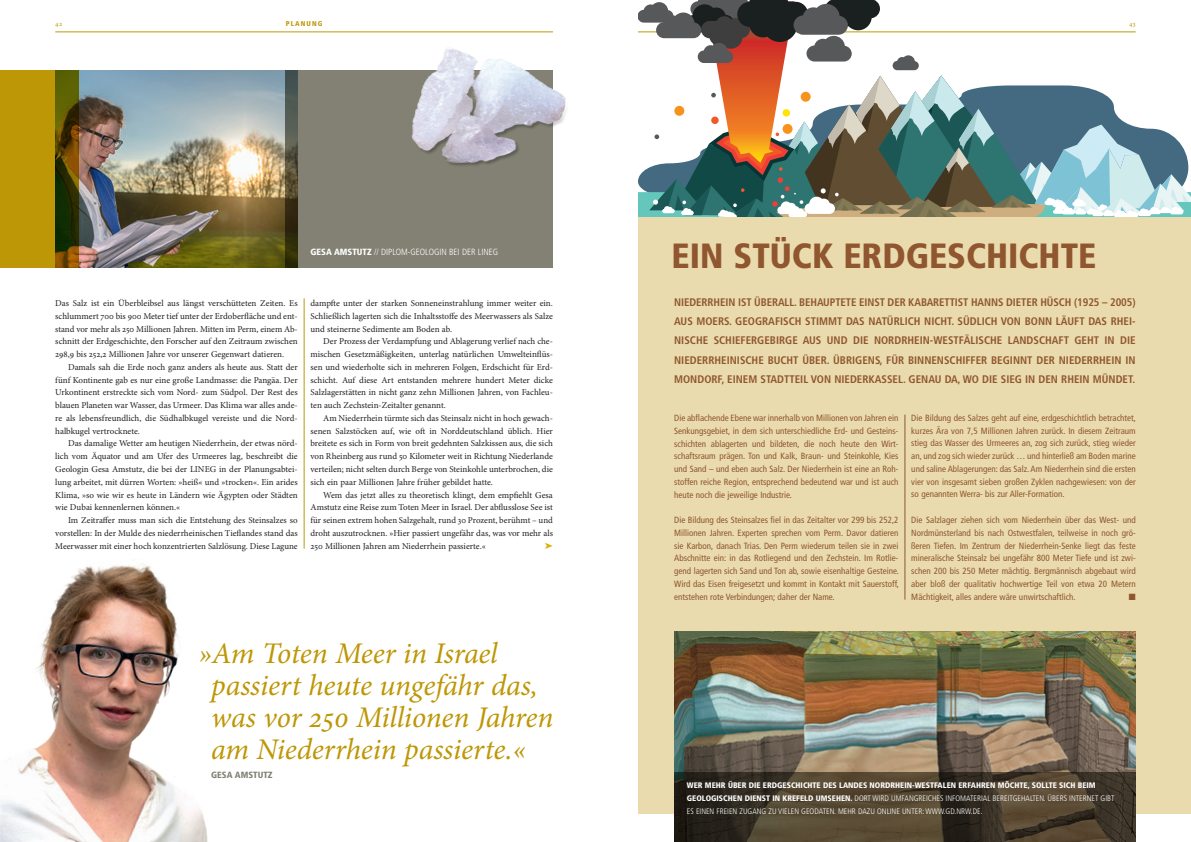
<style>
.page{position:relative;width:1191px;height:842px;background:#fff}
.page>*{position:absolute;margin:0;border:0;box-sizing:border-box;transform-origin:0 0}
.t1{font:900 condensed 35px "Frutiger";color:#8f562f}
.t2{font:italic 30px/31.9px "Minion Pro";letter-spacing:-.005em;color:#bd9705}
.t3{font:700 condensed 11px/19.1px "Frutiger";color:#8f562f;text-align:justify}
.t4{font:9px/12.8px "Minion Pro";color:#231f20;text-align:justify}
.t5{font:condensed 9px/12.8px "Frutiger";color:#8f562f;text-align:justify}
.t6{font:300 condensed 9px "Frutiger";color:#fff}
.t7{font:900 condensed 9px "Frutiger";color:#828173}
.t8{font:9px "Zapf Dingbats";color:#8f562f}
.t9{font:300 condensed 8px/12.8px "Frutiger";color:#fff}
.t10{font:900 condensed 7px "Frutiger";letter-spacing:.15em;color:#bd9705}
.t11{font:7px "Minion Pro";color:#bd9705}
.s1{font-weight:900}
</style>
<div class="page">
<img style="left:0;top:510px;width:304px;height:332px">
<img style="left:79px;top:70px;width:206px;height:198px">
<svg style="left:638px;top:0;width:553px;height:217px"></svg>
<div style="left:638px;top:217px;width:553px;height:597px;background:#eadbae"></div>
<svg style="left:0;top:70px;width:79px;height:198px;background:#997c04"></svg>
<hr style="left:304px;top:298px;width:1px;height:251px;background:#bd9705">
<img style="left:674px;top:631px;width:461px;height:141px">
<hr style="left:55px;top:32px;width:498px;height:1px;background:#bd9705">
<svg style="left:674px;top:772px;width:461px;height:70px;background:#453a2a"></svg>
<div style="left:285px;top:70px;width:268px;height:198px;background:#828173"></div>
<img style="left:411px;top:47px;width:155px;height:119px">
<hr style="left:904px;top:415px;width:1px;height:185px;background:#8f562f">
<p class="t11" style="left:55px;top:19px;width:8px">42</p>
<p class="t10" style="left:286px;top:19px;width:38px">PLANUNG</p>
<p class="t11" style="left:1129px;top:19px;width:8px">43</p>
<p class="t6" style="left:310px;top:247px;width:189px"><span class="s1">GESA AMSTUTZ</span> // DIPLOM-GEOLOGIN BEI DER LINEG</p>
<p class="t4" style="left:55px;top:297px;width:244px">Das Salz ist ein Überbleibsel aus längst verschütteten Zeiten. Es schlummert 700 bis 900 Meter tief unter der Erdoberfläche und ent&shy;stand vor mehr als 250 Millionen Jahren. Mitten im Perm, einem Ab&shy;schnitt der Erdgeschichte, den Forscher auf den Zeitraum zwischen 298,9 bis 252,2 Millionen Jahre vor unserer Gegenwart datieren.</p>
<p class="t4" style="left:55px;top:361px;width:244px;text-indent:13px">Damals sah die Erde noch ganz anders als heute aus. Statt der fünf Kontinente gab es nur eine große Landmasse: die Pangäa. Der Urkontinent erstreckte sich vom Nord- zum Südpol. Der Rest des blauen Planeten war Wasser, das Urmeer. Das Klima war alles ande&shy;re als lebensfreundlich, die Südhalbkugel vereiste und die Nord&shy;halbkugel vertrocknete.</p>
<p class="t4" style="left:55px;top:437px;width:244px;text-indent:13px">Das damalige Wetter am heutigen Niederrhein, der etwas nörd&shy;lich vom Äquator und am Ufer des Urmeeres lag, beschreibt die Geologin Gesa Amstutz, die bei der LINEG in der Planungsabtei&shy;lung arbeitet, mit dürren Worten: »heiß« und »trocken«. Ein arides Klima, »so wie wir es heute in Ländern wie Ägypten oder Städten wie Dubai kennenlernen können.«</p>
<p class="t4" style="left:55px;top:514px;width:244px;text-indent:13px">Im Zeitraffer muss man sich die Entstehung des Steinsalzes so vorstellen: In der Mulde des niederrheinischen Tieflandes stand das Meerwasser mit einer hoch konzentrierten Salzlösung. Diese Lagune</p>
<p class="t4" style="left:310px;top:297px;width:244px">dampfte unter der starken Sonneneinstrahlung immer weiter ein.<br>Schließlich lagerten sich die Inhaltsstoffe des Meerwassers als Salze und steinerne Sedimente am Boden ab.</p>
<p class="t4" style="left:310px;top:335px;width:244px;text-indent:13px">Der Prozess der Verdampfung und Ablagerung verlief nach che&shy;mischen Gesetzmäßigkeiten, unterlag natürlichen Umwelteinflüs&shy;sen und wiederholte sich in mehreren Folgen, Erdschicht für Erd&shy;schicht. Auf diese Art entstanden mehrere hundert Meter dicke Salzlagerstätten in nicht ganz zehn Millionen Jahren, von Fachleu&shy;ten auch Zechstein-Zeitalter genannt.</p>
<p class="t4" style="left:310px;top:412px;width:244px;text-indent:13px">Am Niederrhein türmte sich das Steinsalz nicht in hoch gewach&shy;senen Salzstöcken auf, wie oft in Norddeutschland üblich. Hier breitete es sich in Form von breit gedehnten Salzkissen aus, die sich von Rheinberg aus rund 50 Kilometer weit in Richtung Niederlande verteilen; nicht selten durch Berge von Steinkohle unterbrochen, die sich ein paar Millionen Jahre früher gebildet hatte.</p>
<p class="t4" style="left:310px;top:488px;width:244px;text-indent:13px">Wem das jetzt alles zu theoretisch klingt, dem empfiehlt Gesa Amstutz eine Reise zum Toten Meer in Israel. Der abflusslose See ist für seinen extrem hohen Salzgehalt, rund 30 Prozent, berühmt – und droht auszutrocknen. »Hier passiert ungefähr das, was vor mehr als 250 Millionen Jahren am Niederrhein passierte.«</p>
<h2 class="t2" style="left:211px;top:638px;width:344px;text-indent:-13px">»Am Toten Meer in Israel passiert heute ungefähr das, was vor 250 Millionen Jahren am Niederrhein passierte.«</h2>
<p class="t7" style="left:211px;top:770px;width:63px">GESA AMSTUTZ</p>
<h1 class="t1" style="left:671px;top:235px;width:426px">EIN STÜCK ERDGESCHICHTE</h1>
<p class="t3" style="left:674px;top:293px;width:463px">NIEDERRHEIN IST ÜBERALL. BEHAUPTETE EINST DER KABARETTIST HANNS DIETER HÜSCH (1925 – 2005)<br>AUS MOERS. GEOGRAFISCH STIMMT DAS NATÜRLICH NICHT. SÜDLICH VON BONN LÄUFT DAS RHEI-NISCHE SCHIEFERGEBIRGE AUS UND DIE NORDRHEIN-WESTFÄLISCHE LANDSCHAFT GEHT IN DIE NIEDERRHEINISCHE BUCHT ÜBER. ÜBRIGENS, FÜR BINNENSCHIFFER BEGINNT DER NIEDERRHEIN IN MONDORF, EINEM STADTTEIL VON NIEDERKASSEL. GENAU DA, WO DIE SIEG IN DEN RHEIN MÜNDET.</p>
<p class="t5" style="left:674px;top:411px;width:226px">Die abflachende Ebene war innerhalb von Millionen von Jahren ein Senkungsgebiet, in dem sich unterschiedliche Erd- und Gesteins&shy;schichten ablagerten und bildeten, die noch heute den Wirt&shy;schaftsraum prägen. Ton und Kalk, Braun- und Steinkohle, Kies und Sand – und eben auch Salz. Der Niederrhein ist eine an Roh&shy;stoffen reiche Region, entsprechend bedeutend war und ist auch heute noch die jeweilige Industrie.</p>
<p class="t5" style="left:674px;top:514px;width:226px">Die Bildung des Steinsalzes fiel in das Zeitalter vor 299 bis 252,2<br>Millionen Jahren. Experten sprechen vom Perm. Davor datieren sie Karbon, danach Trias. Den Perm wiederum teilen sie in zwei Abschnitte ein: in das Rotliegend und den Zechstein. Im Rotlie&shy;gend lagerten sich Sand und Ton ab, sowie eisenhaltige Gesteine.<br>Wird das Eisen freigesetzt und kommt in Kontakt mit Sauerstoff, entstehen rote Verbindungen; daher der Name.</p>
<p class="t5" style="left:911px;top:411px;width:226px">Die Bildung des Salzes geht auf eine, erdgeschichtlich betrachtet, kurzes Ära von 7,5 Millionen Jahren zurück. In diesem Zeitraum stieg das Wasser des Urmeeres an, zog sich zurück, stieg wieder an, und zog sich wieder zurück … und hinterließ am Boden marine und saline Ablagerungen: das Salz. Am Niederrhein sind die ersten vier von insgesamt sieben großen Zyklen nachgewiesen: von der so genannten Werra- bis zur Aller-Formation.</p>
<p class="t5" style="left:911px;top:513px;width:226px">Die Salzlager ziehen sich vom Niederrhein über das West- und Nordmünsterland bis nach Ostwestfalen, teilweise in noch grö&shy;ßeren Tiefen. Im Zentrum der Niederrhein-Senke liegt das feste mineralische Steinsalz bei ungefähr 800 Meter Tiefe und ist zwi&shy;schen 200 bis 250 Meter mächtig. Bergmännisch abgebaut wird aber bloß der qualitativ hochwertige Teil von etwa 20 Metern Mächtigkeit, alles andere wäre unwirtschaftlich.</p>
<p class="t8" style="left:1128px;top:592px;width:8px">■</p>
<p class="t9" style="left:687px;top:779px;width:429px"><span class="s1">WER MEHR ÜBER DIE ERDGESCHICHTE DES LANDES NORDRHEIN-WESTFALEN ERFAHREN MÖCHTE, SOLLTE SICH BEIM<br>GEOLOGISCHEN DIENST IN KREFELD UMSEHEN.</span> DORT WIRD UMFANGREICHES INFOMATERIAL BEREITGEHALTEN. ÜBERS INTERNET GIBT<br>ES EINEN FREIEN ZUGANG ZU VIELEN GEODATEN. MEHR DAZU ONLINE UNTER: WWW.GD.NRW.DE.</p>
</div>
